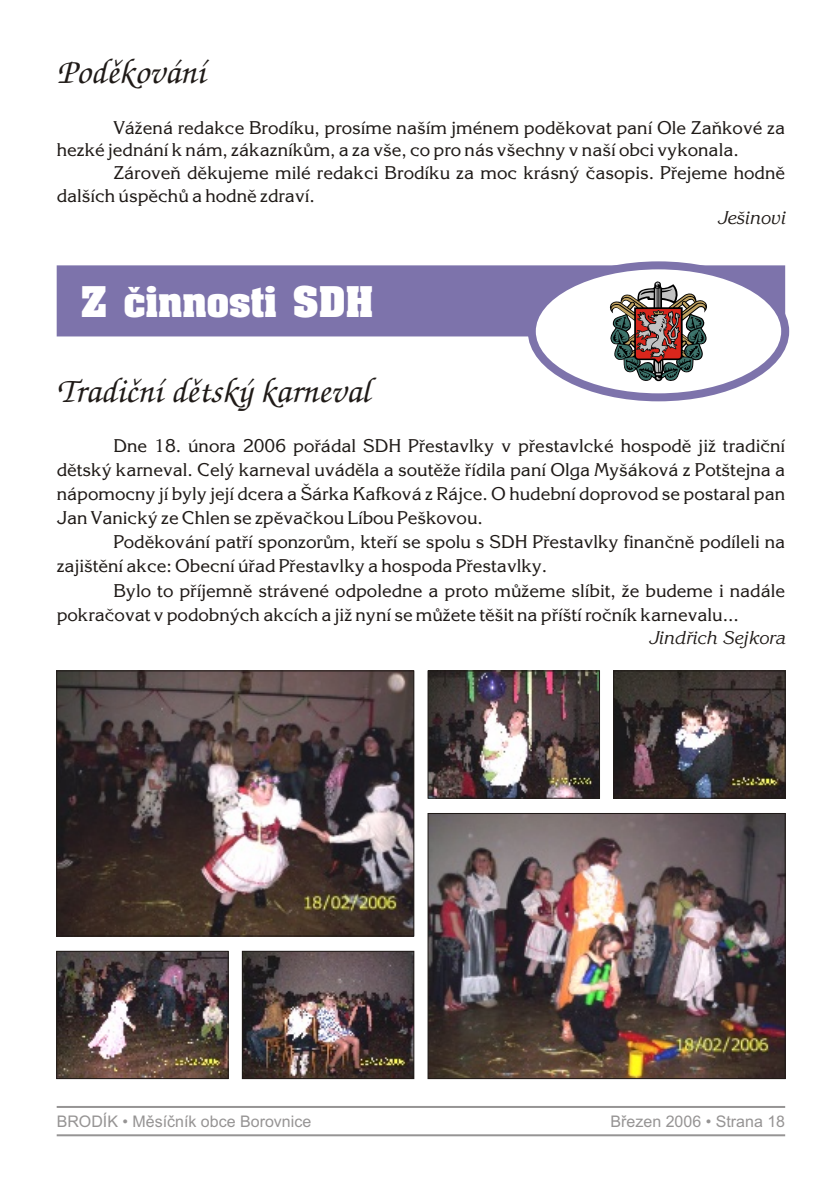
<style>
.page{position:relative;width:840px;height:1192px;background:#fff}
.page>*{position:absolute;margin:0;border:0;box-sizing:border-box;transform-origin:0 0}
.t1{font:italic 36px "Zapf Cha Itc LEE Med";color:#1f1a17}
.t2{font:700 36px "Aardvark CE";color:#fff}
.t3{font:18px/24.2px "Korinna";color:#1f1a17}
.t4{font:italic 18px "Korinna";color:#1f1a17}
.t5{font:16px "Arial CE";color:#969494}
</style>
<div class="page">
<hr style="left:57px;top:1134px;width:728px;height:2px;background:#969494">
<hr style="left:57px;top:1106px;width:728px;height:2px;background:#969494">
<div style="left:57px;top:265px;width:728px;height:71px;background:#7d73ab"></div>
<svg style="left:528px;top:261px;width:261px;height:140px"></svg>
<svg style="left:609px;top:281px;width:99px;height:102px"></svg>
<img style="left:430px;top:815px;width:354px;height:262px">
<img style="left:615px;top:672px;width:169px;height:125px">
<img style="left:430px;top:672px;width:168px;height:125px">
<img style="left:58px;top:953px;width:169px;height:124px">
<img style="left:244px;top:953px;width:168px;height:124px">
<div style="left:428px;top:813px;width:358px;height:266px;border:1px solid #1f1a17"></div>
<div style="left:56px;top:951px;width:173px;height:128px;border:1px solid #1f1a17"></div>
<div style="left:242px;top:951px;width:172px;height:128px;border:1px solid #1f1a17"></div>
<div style="left:428px;top:670px;width:172px;height:129px;border:1px solid #1f1a17"></div>
<div style="left:613px;top:670px;width:173px;height:129px;border:1px solid #1f1a17"></div>
<img style="left:58px;top:672px;width:354px;height:263px">
<div style="left:56px;top:670px;width:358px;height:267px;border:1px solid #1f1a17"></div>
<h1 class="t1" style="left:57px;top:53px;width:150px">Podìkování</h1>
<p class="t3" style="left:57px;top:117px;width:730px;line-height:22.6px;text-indent:57px">Vážená redakce Brodíku, prosíme naším jménem podìkovat paní Ole Zaòkové za hezké jednání k nám, zákazníkùm, a za vše, co pro nás všechny v naší obci vykonala.</p>
<p class="t3" style="left:57px;top:162px;width:730px;line-height:22.6px;text-indent:57px">Zároveò dìkujeme milé redakci Brodíku za moc krásný èasopis. Pøejeme hodnì dalších úspìchù a hodnì zdraví.</p>
<p class="t4" style="left:717px;top:210px;width:70px">Ješinovi</p>
<h1 class="t2" style="left:81px;top:290px;width:294px">Z èinnosti SDH</h1>
<h1 class="t1" style="left:57px;top:373px;width:315px">Tradièní dìtský karneval</h1>
<p class="t3" style="left:57px;top:434px;width:730px;text-align:justify;text-indent:57px">Dne 18. února 2006 poøádal SDH Pøestavlky v pøestavlcké hospodì již tradièní dìtský karneval. Celý karneval uvádìla a soutìže øídila paní Olga Myšáková z Potštejna a nápomocny jí byly její dcera a Šárka Kafková z Rájce. O hudební doprovod se postaral pan Jan Vanický ze Chlen se zpìvaèkou Líbou Peškovou.</p>
<p class="t3" style="left:57px;top:531px;width:730px;text-indent:57px">Podìkování patøí sponzorùm, kteøí se spolu s SDH Pøestavlky finanènì podíleli na zajištìní akce: Obecní úøad Pøestavlky a hospoda Pøestavlky.</p>
<p class="t3" style="left:57px;top:579px;width:730px;text-indent:57px">Bylo to pøíjemnì strávené odpoledne a proto mùžeme slíbit, že budeme i nadále pokraèovat v podobných akcích a již nyní se mùžete tìšit na pøíští roèník karnevalu...</p>
<p class="t4" style="left:648px;top:630px;width:138px">Jindøich Sejkora</p>
<p class="t5" style="left:57px;top:1115px;width:256px">BRODÍK • Mìsíèník obce Borovnice</p>
<p class="t5" style="left:611px;top:1115px;width:176px">Bøezen 2006 • Strana 18</p>
</div>
